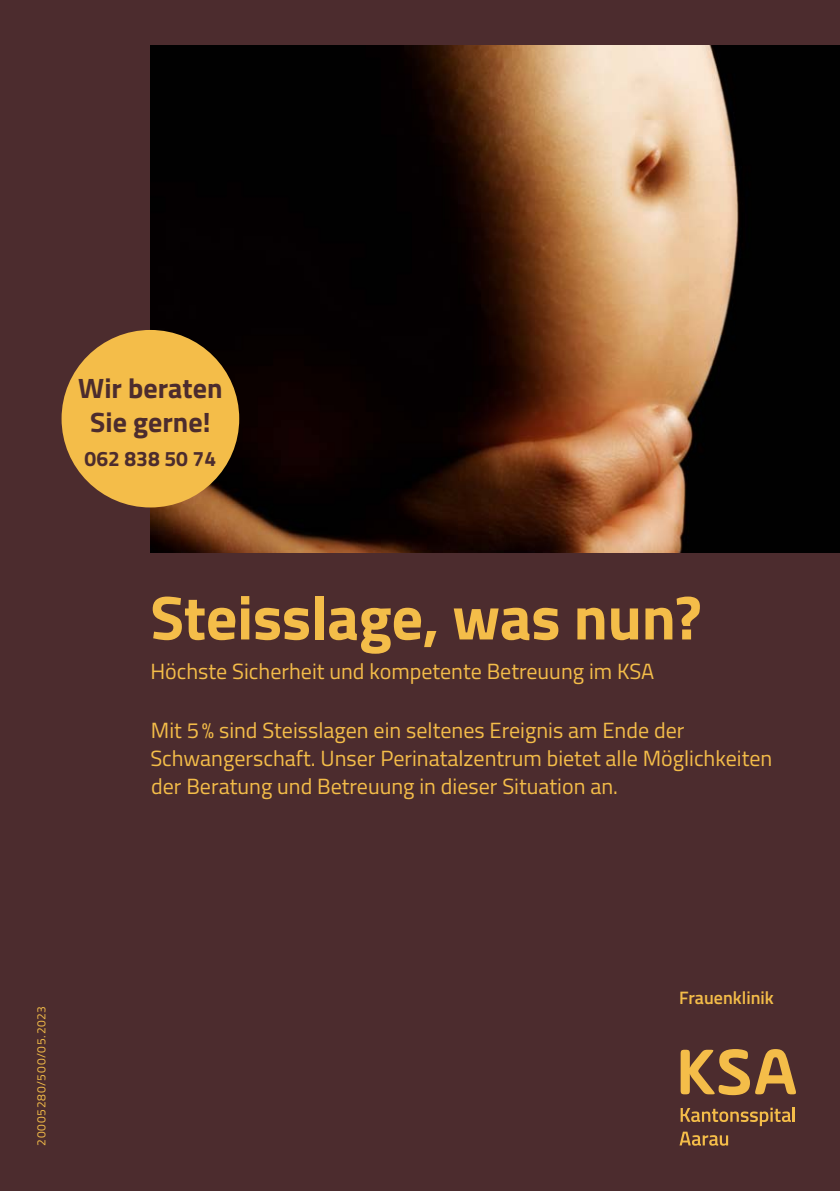
<style>
.page{position:relative;width:840px;height:1191px;background:#fff}
.page>*{position:absolute;margin:0;border:0;box-sizing:border-box;transform-origin:0 0}
.t1{font:700 62px "Titillium Web";letter-spacing:-.005em;color:#f4bd49}
.t2{font:700 28px/34px "Titillium Web";color:#4c2c2e;text-align:center}
.t3{font:22px/28px "Titillium Web";color:#f4bd49}
.t4{font:700 21px "Titillium Web";color:#4c2c2e}
.t5{font:600 18px "Titillium Web";color:#f4bd49}
.t6{font:12px "Titillium Web";letter-spacing:.06em;color:#f4bd49}
</style>
<div class="page">
<div style="left:0;top:0;width:839px;height:1191px;background:#4c2c2e"></div>
<img style="left:150px;top:45px;width:689px;height:507px">
<svg style="left:680px;top:1049px;width:115px;height:46px"></svg>
<svg style="left:679px;top:1107px;width:115px;height:38px"></svg>
<div style="left:62px;top:330px;width:177px;height:177px;background:#f4bd49;border-radius:50%"></div>
<p class="t2" style="left:78px;top:369px;width:146px">Wir beraten<br>Sie gerne!</p>
<p class="t4" style="left:85px;top:442px;width:133px">062 838 50 74</p>
<h1 class="t1" style="left:150px;top:570px;width:552px">Steisslage, was nun?</h1>
<p class="t3" style="left:150px;top:656px;width:505px">Höchste Sicherheit und kompetente Betreuung im KSA</p>
<p class="t3" style="left:150px;top:715px;width:623px">Mit 5% sind Steisslagen ein seltenes Ereignis am Ende der<br>Schwangerschaft. Unser Perinatalzentrum bietet alle Möglichkeiten der Beratung und Betreuung in dieser Situation an.</p>
<p class="t6" style="left:32px;top:1145px;width:141px;rotate:-90deg">20005280/500/05.2023</p>
<p class="t5" style="left:679px;top:984px;width:96px">Frauenklinik</p>
</div>
